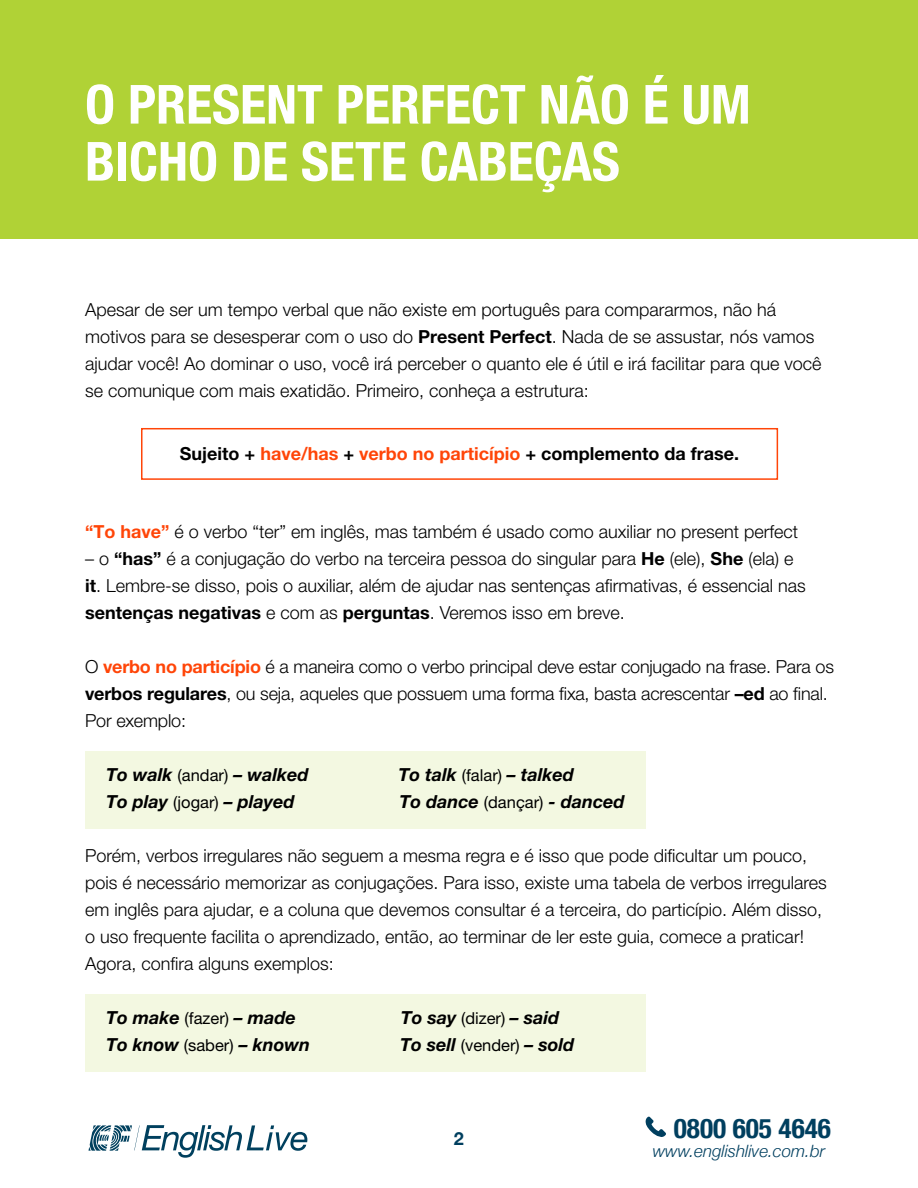
<style>
.page{position:relative;width:918px;height:1188px;background:#fff}
.page>*{position:absolute;margin:0;border:0;box-sizing:border-box;transform-origin:0 0}
.t1{font:700 condensed 54px/57px "Helvetica Neue LT Pro";color:#fff}
.t2{font:700 condensed 27.3px "Helvetica Neue";color:#003f5f}
.t3{font:300 18px/27px "Helvetica Neue LT Pro";color:#000}
.t4{font:italic 700 18px "Helvetica Neue LT Pro";color:#000}
.t5{font:700 18px "Helvetica Neue LT Pro";color:#000}
.t6{font:700 18px "Helvetica Neue";color:#003f5f}
.t7{font:italic 300 16.95px "Helvetica Neue";color:#003f5f}
.s1{font-weight:700}
.s2{color:#ff4508}
.s3{font-weight:700;color:#ff4508}
.s4{font-weight:400;font-style:normal;font-size:16.5px}
</style>
<div class="page">
<svg style="left:645px;top:1116px;width:21px;height:21px"></svg>
<svg style="left:88px;top:1125px;width:219px;height:33px"></svg>
<div style="left:85px;top:751px;width:561px;height:77px;background:#f3f8e1"></div>
<div style="left:85px;top:994px;width:561px;height:77px;background:#f3f8e1"></div>
<div style="left:0;top:0;width:918px;height:239px;background:#b0d236"></div>
<div style="left:141px;top:428px;width:637px;height:52px;border:2px solid #ff4508"></div>
<h1 class="t1" style="left:85px;top:75px;width:667px">O PRESENT PERFECT NÃO É UM<br>BICHO DE SETE CABEÇAS</h1>
<p class="t3" style="left:85px;top:295px;width:738px">Apesar de ser um tempo verbal que não existe em português para compararmos, não há motivos para se desesperar com o uso do <span class="s1">Present Perfect</span>. Nada de se assustar, nós vamos ajudar você! Ao dominar o uso, você irá perceber o quanto ele é útil e irá facilitar para que você se comunique com mais exatidão. Primeiro, conheça a estrutura:</p>
<p class="t5" style="left:180px;top:442px;width:561px">Sujeito + <span class="s2">have/has</span> + <span class="s2">verbo no particípio</span> + complemento da frase.</p>
<p class="t3" style="left:85px;top:517px;width:715px"><span class="s3">“To have”</span> é o verbo “ter” em inglês, mas também é usado como auxiliar no present perfect</p>
<p class="t3" style="left:85px;top:544px;width:722px">– o <span class="s1">“has”</span> é a conjugação do verbo na terceira pessoa do singular para <span class="s1">He</span> (ele), <span class="s1">She</span> (ela) e <span class="s1">it</span>. Lembre-se disso, pois o auxiliar, além de ajudar nas sentenças afirmativas, é essencial nas <span class="s1">sentenças negativas</span> e com as <span class="s1">perguntas</span>. Veremos isso em breve.</p>
<p class="t3" style="left:85px;top:652px;width:750px">O <span class="s3">verbo no particípio</span> é a maneira como o verbo principal deve estar conjugado na frase. Para os <span class="s1">verbos regulares</span>, ou seja, aqueles que possuem uma forma fixa, basta acrescentar <span class="s1">–ed</span> ao final.<br>Por exemplo:</p>
<p class="t4" style="left:106px;top:763px;width:204px">To walk <span class="s4">(andar)</span> – walked</p>
<p class="t4" style="left:398px;top:763px;width:177px">To talk <span class="s4">(falar)</span> – talked</p>
<p class="t4" style="left:106px;top:790px;width:190px">To play <span class="s4">(jogar)</span> – played</p>
<p class="t4" style="left:400px;top:790px;width:226px">To dance <span class="s4">(dançar)</span> - danced</p>
<p class="t3" style="left:85px;top:841px;width:743px">Porém, verbos irregulares não seguem a mesma regra e é isso que pode dificultar um pouco, pois é necessário memorizar as conjugações. Para isso, existe uma tabela de verbos irregulares em inglês para ajudar, e a coluna que devemos consultar é a terceira, do particípio. Além disso, o uso frequente facilita o aprendizado, então, ao terminar de ler este guia, comece a praticar!<br>Agora, confira alguns exemplos:</p>
<p class="t4" style="left:106px;top:1006px;width:191px">To make <span class="s4">(fazer)</span> – made</p>
<p class="t4" style="left:401px;top:1006px;width:160px">To say <span class="s4">(dizer)</span> – said</p>
<p class="t4" style="left:106px;top:1033px;width:205px">To know <span class="s4">(saber)</span> – known</p>
<p class="t4" style="left:400px;top:1033px;width:175px">To sell <span class="s4">(vender)</span> – sold</p>
<p class="t6" style="left:454px;top:1125px;width:12px">2</p>
<h2 class="t2" style="left:674px;top:1105px;width:159px">0800 605 4646</h2>
<p class="t7" style="left:653px;top:1138px;width:174px">www.englishlive.com.br</p>
</div>
